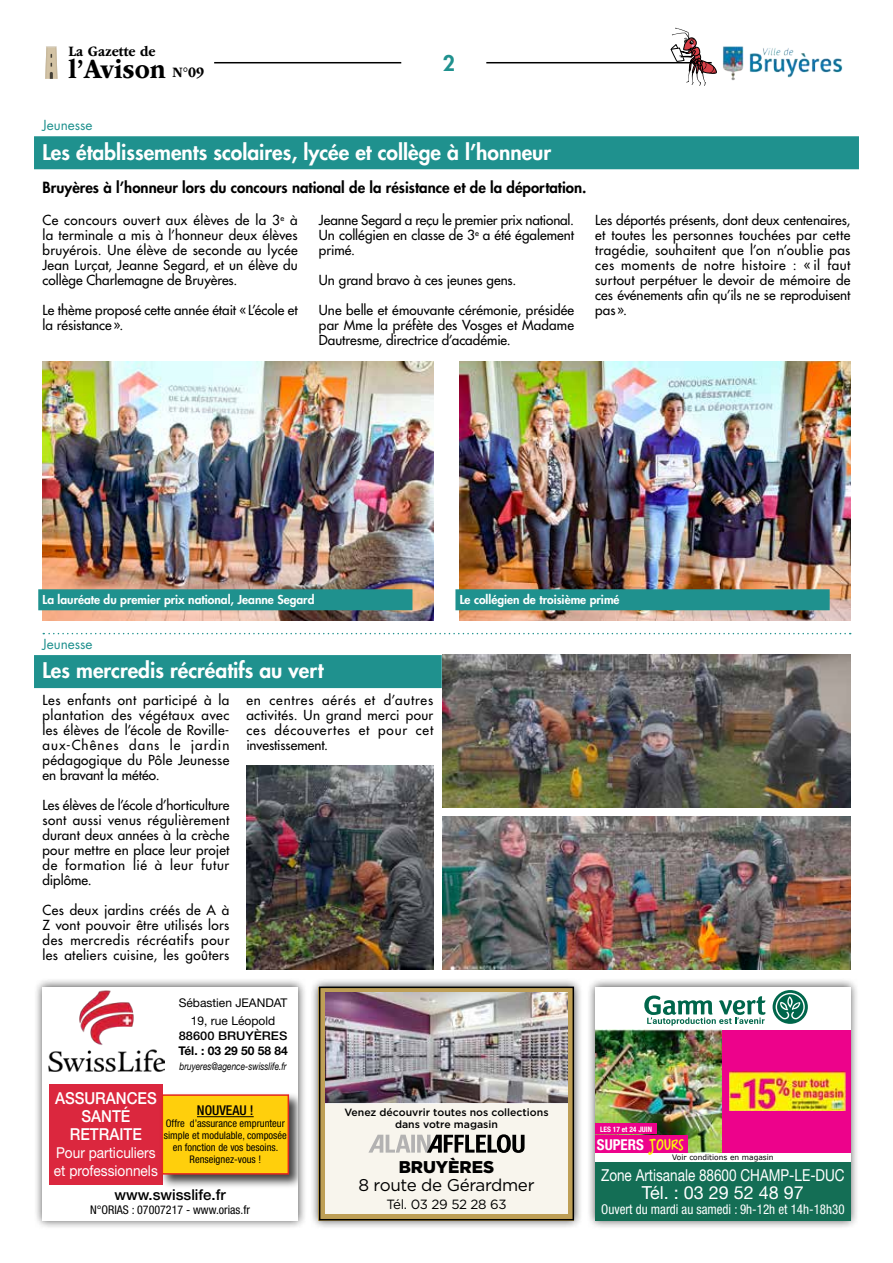
<style>
.page{position:relative;width:893px;height:1263px;background:#fff}
.page>*{position:absolute;margin:0;border:0;box-sizing:border-box;transform-origin:0 0}
.t1{font:700 28.5px "ITC Garamond Std";color:#000;scale:.9 1}
.t2{font:800 21px "Futura Std";color:#fff}
.t3{font:800 21px "Futura Std";color:#1f918e}
.t4{font:18px "Helvetica Neue LT Std";color:#fff}
.t5{font:16.95px "Gotham";letter-spacing:-.02em;color:#000}
.t6{font:900 16.95px "Gotham";color:#000}
.t7{font:16.5px "Helvetica Neue LT Std";color:#fff;scale:.82 1}
.t8{font:500 16.5px/18px "Helvetica Neue LT Std";color:#fff;text-align:center;scale:.91 1}
.t9{font:800 15px "Futura Std";color:#000}
.t10{font:15px/18px "Helvetica Neue LT Std";color:#fff;scale:.91 1}
.t11{font:500 15px "Helvetica Neue LT Std";color:#000}
.t12{font:700 15px "ITC Garamond Std";color:#000;scale:.9 1}
.t13{font:700 condensed 15px "Helvetica Neue LT Std";color:#fff}
.t14{font:500 13.5px/15px "Futura Std";letter-spacing:.005em;color:#000;text-align:justify}
.t15{font:condensed 13.5px "Helvetica Neue LT Std";color:#fff;scale:.96 1}
.t16{font:13.5px "Futura Std";color:#1f918e}
.t17{font:500 condensed 13.5px "Helvetica Neue LT Std";color:#000}
.t18{font:13.35px "Gotham";letter-spacing:-.03em;color:#000}
.t19{font:800 12px "Futura Std";color:#fff}
.t20{font:12px/18px "Helvetica Neue LT Std";color:#000;text-align:center}
.t21{font:condensed 12px "Helvetica Neue LT Std";color:#000}
.t22{font:700 12px "Helvetica Neue LT Std";color:#000}
.t23{font:500 12px "Helvetica Neue LT Std";color:#000;scale:1.07 1}
.t24{font:condensed 10.5px/12px "Helvetica Neue LT Std";color:#000;text-align:center}
.t25{font:500 10.5px/12px "Gotham";color:#000;text-align:center}
.t26{font:italic 10.5px "Helvetica Neue LT Std";color:#000;scale:.79 1}
.t27{font:7.5px "Verdana";color:#000}
.t28{font:700 condensed 7.5px "Helvetica Neue LT Std";color:#fff}
.s1{font-size:15px}
.s2{font-family:"Landslide Sample";font-weight:400;font-stretch:normal;color:#f9f609}
</style>
<div class="page">
<img style="left:722px;top:46px;width:121px;height:34px">
<hr style="left:486px;top:62px;width:226px;height:1px;background:#000">
<hr style="left:214px;top:62px;width:187px;height:1px;background:#000">
<svg style="left:45px;top:47px;width:12px;height:32px"></svg>
<svg style="left:670px;top:28px;width:47px;height:58px"></svg>
<div style="left:34px;top:136px;width:825px;height:33px;background:#1f918e"></div>
<div style="left:34px;top:977px;width:273px;height:253px;background:#000;opacity:.7"></div>
<div style="left:43px;top:986px;width:255px;height:234px;background:#fff"></div>
<img style="left:49px;top:991px;width:115px;height:80px">
<div style="left:49px;top:1084px;width:114px;height:101px;background:#db273e"></div>
<div style="left:159px;top:1092px;width:139px;height:96px;background:#000;opacity:.75"></div>
<div style="left:162px;top:1095px;width:126px;height:79px;background:#ffcf0c"></div>
<hr style="left:197px;top:1116px;width:57px;height:1px;background:#000">
<div style="left:162px;top:1094px;width:127px;height:80px;border:2px solid #e5271e"></div>
<div style="left:310px;top:977px;width:273px;height:253px;background:#000;opacity:.7"></div>
<div style="left:319px;top:986px;width:255px;height:234px;background:#be9f56"></div>
<img style="left:325px;top:993px;width:243px;height:110px">
<div style="left:325px;top:1103px;width:243px;height:111px;background:#f8f5ed"></div>
<svg style="left:368px;top:1134px;width:157px;height:19px"></svg>
<div style="left:319px;top:986px;width:255px;height:234px;border:2px solid #000"></div>
<div style="left:586px;top:977px;width:274px;height:253px;background:#000;opacity:.7"></div>
<div style="left:595px;top:986px;width:255px;height:234px;background:#fff"></div>
<div style="left:713px;top:1030px;width:137px;height:122px;background:#ed028b"></div>
<img style="left:595px;top:1029px;width:127px;height:124px">
<div style="left:595px;top:1162px;width:255px;height:58px;background:#146e55"></div>
<svg style="left:773px;top:990px;width:35px;height:34px"></svg>
<svg style="left:644px;top:995px;width:121px;height:30px"></svg>
<div style="left:595px;top:1123px;width:62px;height:11px;background:#ed028b"></div>
<img style="left:729px;top:1071px;width:117px;height:39px">
<div style="left:595px;top:1135px;width:93px;height:17px;background:#ed028b"></div>
<img style="left:460px;top:361px;width:390px;height:260px">
<img style="left:43px;top:361px;width:390px;height:260px">
<div style="left:38px;top:589px;width:374px;height:21px;background:#1f918e"></div>
<div style="left:455px;top:589px;width:375px;height:21px;background:#1f918e"></div>
<svg style="left:43px;top:633px;width:808px;height:1px"></svg>
<div style="left:34px;top:655px;width:408px;height:33px;background:#1f918e"></div>
<img style="left:442px;top:816px;width:408px;height:153px">
<img style="left:442px;top:655px;width:408px;height:153px">
<img style="left:246px;top:765px;width:187px;height:204px">
<p class="t12" style="left:69px;top:43px;width:98px">La Gazette de</p>
<h1 class="t1" style="left:69px;top:53px;width:152px">l’Avison <span class="s1">N°09</span></h1>
<h2 class="t3" style="left:443px;top:50px;width:14px">2</h2>
<p class="t16" style="left:43px;top:117px;width:52px">Jeunesse</p>
<h2 class="t2" style="left:43px;top:139px;width:510px">Les établissements scolaires, lycée et collège à l’honneur</h2>
<p class="t9" style="left:43px;top:178px;width:545px">Bruyères à l’honneur lors du concours national de la résistance et de la déportation.</p>
<p class="t14" style="left:43px;top:213px;width:257px">Ce concours ouvert aux élèves de la 3<sup>e</sup> à la terminale a mis à l’honneur deux élèves bruyérois. Une élève de seconde au lycée Jean Lurçat, Jeanne Segard, et un élève du collège Charlemagne de Bruyères.</p>
<p class="t14" style="left:43px;top:303px;width:257px">Le thème proposé cette année était «L’école et la résistance».</p>
<p class="t14" style="left:319px;top:213px;width:257px">Jeanne Segard a reçu le premier prix national.<br>Un collégien en classe de 3<sup>e</sup> a été également primé.</p>
<p class="t14" style="left:319px;top:273px;width:199px">Un grand bravo à ces jeunes gens.</p>
<p class="t14" style="left:319px;top:303px;width:257px">Une belle et émouvante cérémonie, présidée par Mme la préfète des Vosges et Madame Dautresme, directrice d’académie.</p>
<p class="t14" style="left:595px;top:213px;width:257px">Les déportés présents, dont deux centenaires, et toutes les personnes touchées par cette tragédie, souhaitent que l’on n’oublie pas ces moments de notre histoire : « il faut surtout perpétuer le devoir de mémoire de ces événements afin qu’ils ne se reproduisent pas».</p>
<p class="t19" style="left:43px;top:592px;width:273px">La lauréate du premier prix national, Jeanne Segard</p>
<p class="t19" style="left:460px;top:592px;width:161px">Le collégien de troisième primé</p>
<p class="t16" style="left:43px;top:635px;width:52px">Jeunesse</p>
<h2 class="t2" style="left:43px;top:657px;width:283px">Les mercredis récréatifs au vert</h2>
<p class="t14" style="left:43px;top:693px;width:188px">Les enfants ont participé à la plantation des végétaux avec les élèves de l’école de Roville&shy;aux-Chênes dans le jardin pédagogique du Pôle Jeunesse en bravant la météo.</p>
<p class="t14" style="left:43px;top:798px;width:188px">Les élèves de l’école d’horticulture sont aussi venus régulièrement durant deux années à la crèche pour mettre en place leur projet de formation lié à leur futur diplôme.</p>
<p class="t14" style="left:43px;top:903px;width:188px">Ces deux jardins créés de A à Z vont pouvoir être utilisés lors des mercredis récréatifs pour les ateliers cuisine, les goûters</p>
<p class="t14" style="left:246px;top:693px;width:188px">en centres aérés et d’autres activités. Un grand merci pour ces découvertes et pour cet investissement.</p>
<p class="t20" style="left:179px;top:993px;width:110px">Sébastien JEANDAT<br>19, rue Léopold</p>
<p class="t23" style="left:179px;top:1028px;width:103px">88600 BRUYÈRES</p>
<p class="t22" style="left:178px;top:1043px;width:111px">Tél. : 03 29 50 58 84</p>
<p class="t26" style="left:180px;top:1060px;width:137px">bruyeres@agence-swisslife.fr</p>
<p class="t8" style="left:55px;top:1089px;width:113px">ASSURANCES<br>SANTÉ<br>RETRAITE</p>
<p class="t10" style="left:54px;top:1144px;width:116px">Pour particuliers et professionnels</p>
<p class="t17" style="left:197px;top:1102px;width:58px">NOUVEAU !</p>
<p class="t24" style="left:164px;top:1117px;width:125px">Offre d’assurance emprunteur simple et modulable, composée en fonction de vos besoins.<br>Renseignez-vous !</p>
<p class="t11" style="left:114px;top:1186px;width:113px">www.swisslife.fr</p>
<p class="t21" style="left:90px;top:1202px;width:161px">N°ORIAS : 07007217 - www.orias.fr</p>
<p class="t25" style="left:344px;top:1106px;width:206px">Venez découvrir toutes nos collections dans votre magasin</p>
<p class="t6" style="left:399px;top:1155px;width:97px">BRUYÈRES</p>
<p class="t5" style="left:358px;top:1174px;width:178px">8 route de Gérardmer</p>
<p class="t18" style="left:386px;top:1195px;width:122px">Tél. 03 29 52 28 63</p>
<p class="t28" style="left:600px;top:1125px;width:54px">LES 17 et 24 JUIN</p>
<p class="t13" style="left:597px;top:1135px;width:89px">SUPERS <span class="s2">JOURS</span></p>
<p class="t27" style="left:672px;top:1152px;width:103px">Voir conditions en magasin</p>
<p class="t7" style="left:601px;top:1165px;width:299px">Zone Artisanale 88600 CHAMP-LE-DUC</p>
<h3 class="t4" style="left:642px;top:1181px;width:164px">Tél. : 03 29 52 48 97</h3>
<p class="t15" style="left:601px;top:1201px;width:255px">Ouvert du mardi au samedi : 9h-12h et 14h-18h30</p>
</div>
